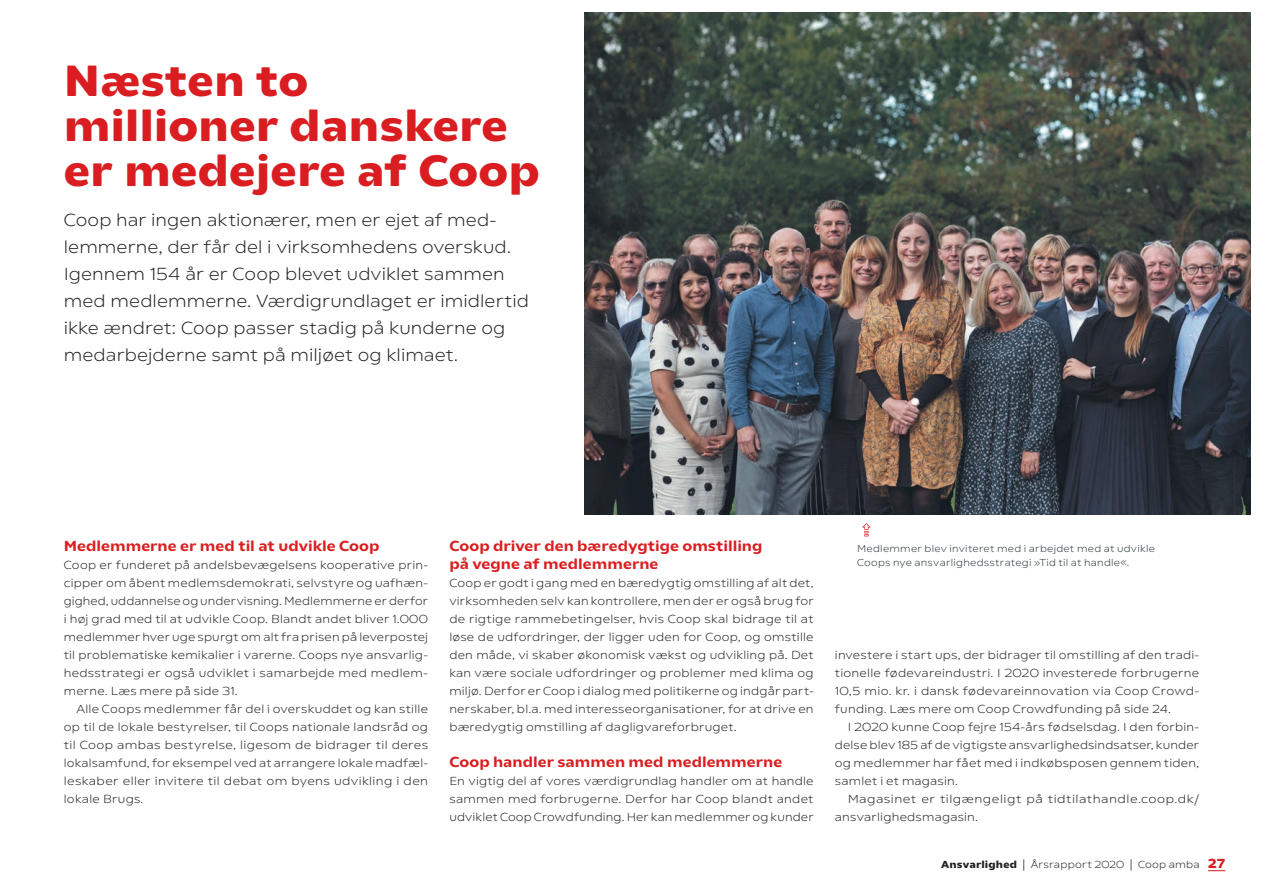
<style>
.page{position:relative;width:1263px;height:893px;background:#fff}
.page>*{position:absolute;margin:0;border:0;box-sizing:border-box;transform-origin:0 0}
.t1{font:700 45px/45px "COOPPRINT";color:#d91d20}
.t2{font:300 18px/27px "COOPPRINT";letter-spacing:.005em;color:#231f20}
.t3{font:600 15px/18px "COOPPRINT";letter-spacing:.005em;color:#d91d20}
.t4{font:300 12px/18px "COOPPRINT";letter-spacing:.02em;color:#231f20;text-align:justify}
.t5{font:300 12px/18px "COOPPRINT";letter-spacing:.02em;color:#231f20;scale:1.04 1}
.t6{font:300 10.5px "COOPPRINT";letter-spacing:.02em;color:#231f20}
.t7{font:300 10.2px/13.5px "COOPPRINT";letter-spacing:.025em;color:#283437}
.s1{font-weight:700}
.s2{font-size:12px}
.s3{font-weight:700;font-size:13.5px;color:#d91d20}
</style>
<div class="page">
<img style="left:585px;top:13px;width:665px;height:502px">
<svg style="left:862px;top:523px;width:9px;height:13px"></svg>
<svg style="left:1208px;top:870px;width:17px;height:1px"></svg>
<h1 class="t1" style="left:64px;top:60px;width:477px">Næsten to<br>millioner danskere er medejere af Coop</h1>
<p class="t2" style="left:64px;top:207px;width:467px">Coop har ingen aktionærer, men er ejet af med&shy;lemmerne, der får del i virksomhedens overskud.<br>Igennem 154 år er Coop blevet udviklet sammen med medlemmerne. Værdigrundlaget er imidlertid ikke ændret: Coop passer stadig på kunderne og medarbejderne samt på miljøet og klimaet.</p>
<p class="t3" style="left:64px;top:537px;width:317px">Medlemmerne er med til at udvikle Coop</p>
<p class="t4" style="left:64px;top:556px;width:367px">Coop er funderet på andelsbevægelsens kooperative prin&shy;cipper om åbent medlemsdemokrati, selvstyre og uafhæn&shy;gighed, uddannelse og undervisning. Medlemmerne er derfor i høj grad med til at udvikle Coop. Blandt andet bliver 1.000 medlemmer hver uge spurgt om alt fra prisen på leverpostej til problematiske kemikalier i varerne. Coops nye ansvarlig&shy;hedsstrategi er også udviklet i samarbejde med medlem&shy;merne. Læs mere på side 31.</p>
<p class="t4" style="left:64px;top:700px;width:366px;text-indent:13px">Alle Coops medlemmer får del i overskuddet og kan stille op til de lokale bestyrelser, til Coops nationale landsråd og til Coop ambas bestyrelse, ligesom de bidrager til deres lokalsamfund, for eksempel ved at arrangere lokale madfæl&shy;leskaber eller invitere til debat om byens udvikling i den lokale Brugs.</p>
<p class="t3" style="left:449px;top:537px;width:315px">Coop driver den bæredygtige omstilling på vegne af medlemmerne</p>
<p class="t4" style="left:449px;top:574px;width:366px">Coop er godt i gang med en bæredygtig omstilling af alt det, virksomheden selv kan kontrollere, men der er også brug for de rigtige rammebetingelser, hvis Coop skal bidrage til at løse de udfordringer, der ligger uden for Coop, og omstille den måde, vi skaber økonomisk vækst og udvikling på. Det kan være sociale udfordringer og problemer med klima og miljø. Derfor er Coop i dialog med politikerne og indgår part&shy;nerskaber, bl.a. med interesseorganisationer, for at drive en bæredygtig omstilling af dagligvareforbruget.</p>
<p class="t3" style="left:449px;top:753px;width:334px">Coop handler sammen med medlemmerne</p>
<p class="t4" style="left:449px;top:772px;width:366px">En vigtig del af vores værdigrundlag handler om at handle sammen med forbrugerne. Derfor har Coop blandt andet udviklet Coop Crowdfunding. Her kan medlemmer og kunder</p>
<p class="t7" style="left:857px;top:542px;width:299px">Medlemmer blev inviteret med i arbejdet med at udvikle<br>Coops nye ansvarlighedsstrategi »Tid til at handle«.</p>
<p class="t4" style="left:835px;top:646px;width:366px">investere i start ups, der bidrager til omstilling af den tradi&shy;tionelle fødevareindustri. I 2020 investerede forbrugerne 10,5 mio. kr. i dansk fødevareinnovation via Coop Crowd&shy;funding. Læs mere om Coop Crowdfunding på side 24.</p>
<p class="t4" style="left:835px;top:718px;width:366px;text-indent:13px">I 2020 kunne Coop fejre 154-års fødselsdag. I den forbin&shy;delse blev 185 af de vigtigste ansvarlighedsindsatser, kunder og medlemmer har fået med i indkøbsposen gennem tiden, samlet i et magasin.</p>
<p class="t5" style="left:835px;top:790px;width:352px;text-indent:13px">Magasinet er tilgængeligt på tidtilathandle.coop.dk/ ansvarlighedsmagasin.</p>
<p class="t6" style="left:941px;top:858px;width:286px"><span class="s1">Ansvarlighed</span> <span class="s2">|</span> Årsrapport 2020 <span class="s2">|</span> Coop amba <span class="s3">27</span></p>
</div>
